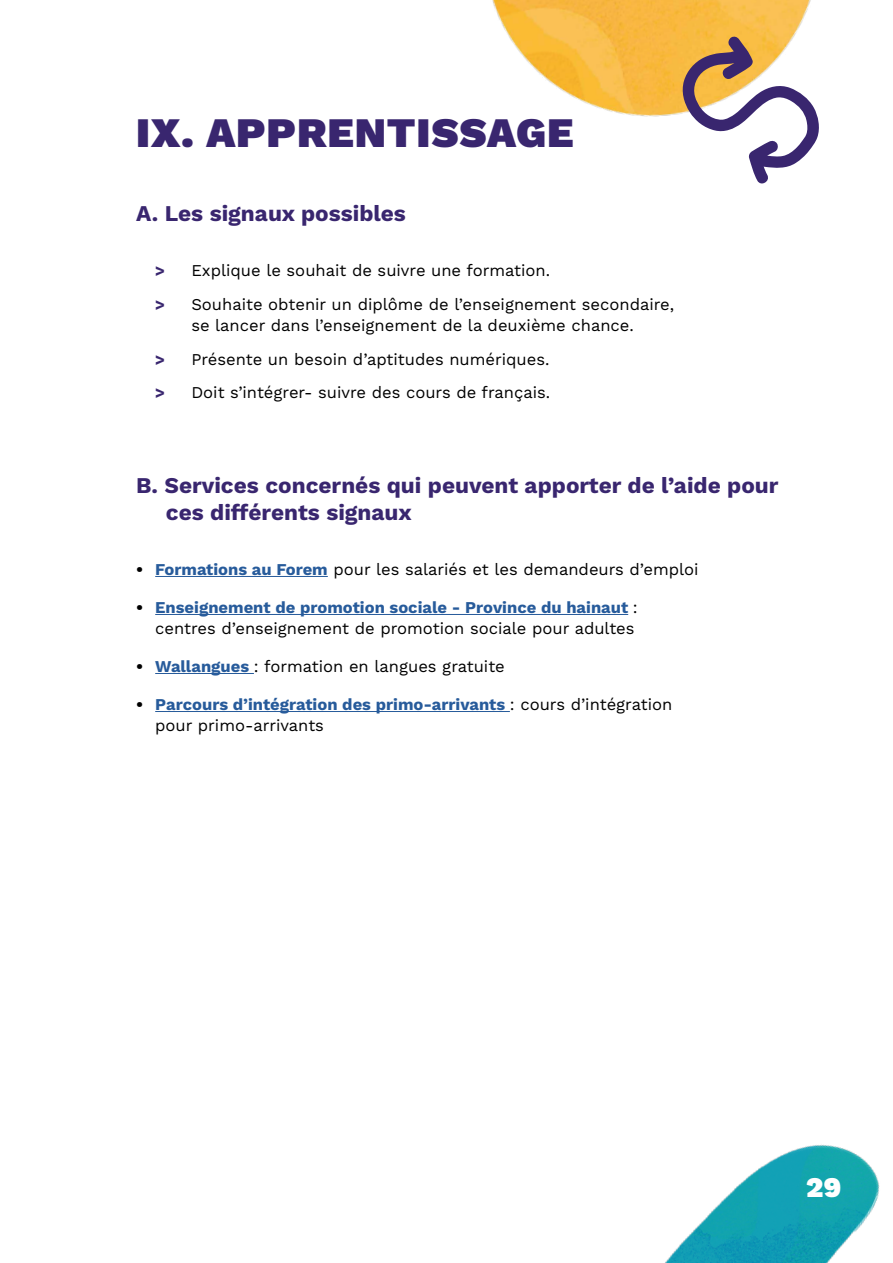
<style>
.page{position:relative;width:893px;height:1263px;background:#fff}
.page>*{position:absolute;margin:0;border:0;box-sizing:border-box;transform-origin:0 0}
.t1{font:900 42px "Work Sans";letter-spacing:.02em;color:#39266f}
.t2{font:900 28.5px "Work Sans";color:#fff}
.t3{font:700 22.5px/27px "Work Sans";color:#39266f}
.t4{font:16.5px/33.8px "Work Sans";color:#000}
.t5{font:700 16.5px/21px "Work Sans";color:#275b9b}
.s1{font-weight:700;color:#39266f}
.s2{font-weight:700}
.s3{font-weight:700;color:#275b9b}
.s4{color:#000}
.s5{font-weight:400;color:#000}
</style>
<div class="page">
<hr style="left:155px;top:576px;width:173px;height:1px;background:#275b9b">
<hr style="left:155px;top:614px;width:473px;height:1px;background:#275b9b">
<hr style="left:155px;top:673px;width:99px;height:1px;background:#275b9b">
<hr style="left:155px;top:711px;width:355px;height:1px;background:#275b9b">
<img style="left:665px;top:1144px;width:215px;height:119px">
<img style="left:492px;top:0;width:319px;height:117px">
<svg style="left:681px;top:36px;width:138px;height:148px"></svg>
<h1 class="t1" style="left:136px;top:108px;width:439px">IX. APPRENTISSAGE</h1>
<h3 class="t3" style="left:136px;top:201px;width:271px">A. Les signaux possibles</h3>
<p class="t4" style="left:155px;top:254px;width:520px"><span class="s1">&gt;</span> Explique le souhait de suivre une formation.<br><span class="s1">&gt;</span> Souhaite obtenir un diplôme de l’enseignement secondaire,</p>
<p class="t4" style="left:155px;top:309px;width:480px;text-indent:36px">se lancer dans l’enseignement de la deuxième chance. <span class="s1">&gt;</span> Présente un besoin d’aptitudes numériques.<br><span class="s1">&gt;</span> Doit s’intégrer- suivre des cours de français.</p>
<h3 class="t3" style="left:166px;top:473px;width:614px;text-indent:-30px">B. Services concernés qui peuvent apporter de l’aide pour ces différents signaux</h3>
<p class="t4" style="left:136px;top:553px;width:564px"><span class="s2">•</span> <span class="s3">Formations au Forem</span> pour les salariés et les demandeurs d’emploi</p>
<p class="t4" style="left:136px;top:597px;width:503px;line-height:21px;text-align:right"><span class="s2">•</span> <span class="s3">Enseignement de promotion sociale - Province du hainaut</span> : centres d’enseignement de promotion sociale pour adultes</p>
<p class="t4" style="left:136px;top:650px;width:370px"><span class="s2">•</span> <span class="s3">Wallangues</span> : formation en langues gratuite</p>
<p class="t5" style="left:155px;top:695px;width:519px;text-indent:-19px"><span class="s4">•</span> Parcours d’intégration des primo-arrivants <span class="s5">: cours d’intégration pour primo-arrivants</span></p>
<h2 class="t2" style="left:806px;top:1171px;width:37px">29</h2>
</div>
